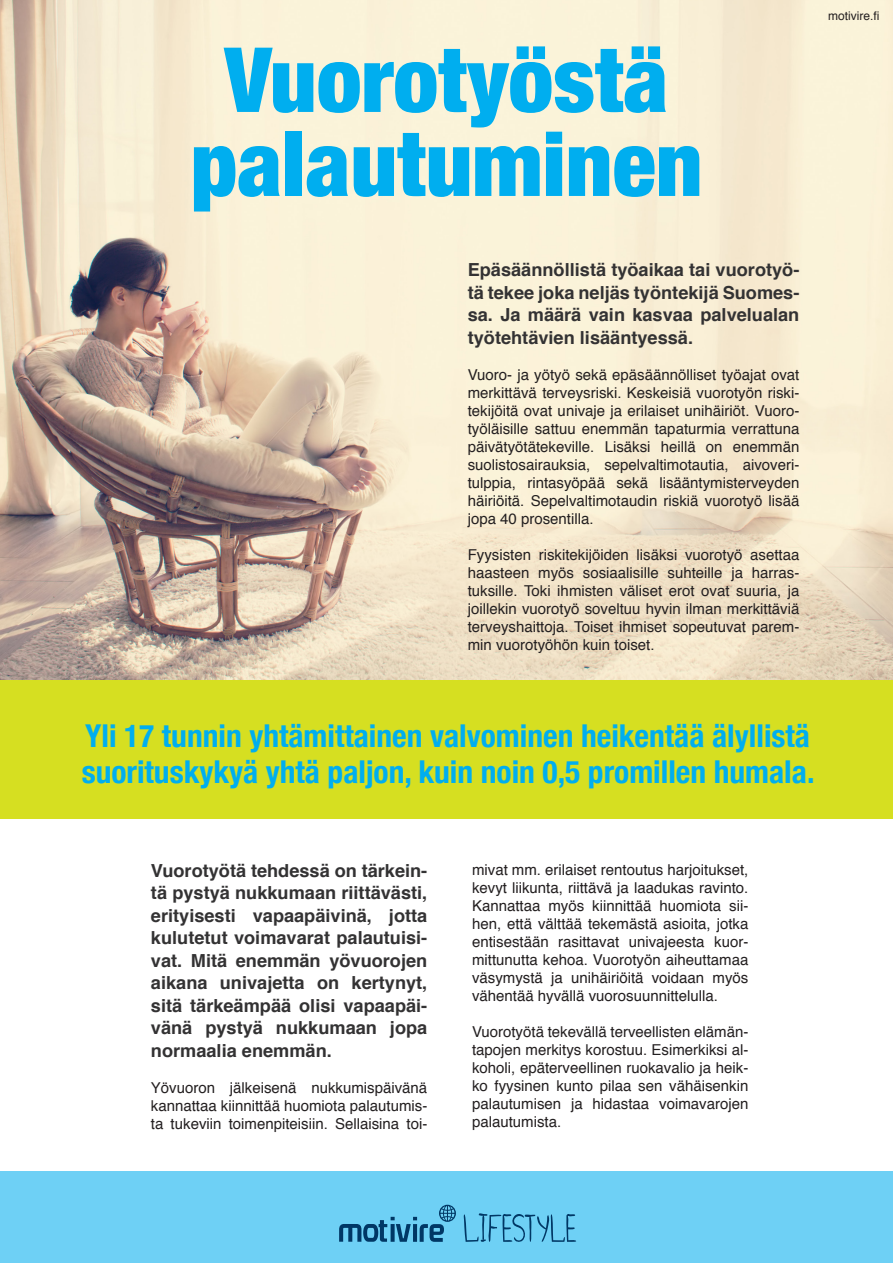
<style>
.page{position:relative;width:893px;height:1263px;background:#fff}
.page>*{position:absolute;margin:0;border:0;box-sizing:border-box;transform-origin:0 0}
.Leipis_otsikko{font:900 condensed 90px "Helvetica Neue";color:#00aeef}
.Leipis_otsikko-2{font:700 condensed 31.5px/36px "Helvetica Neue";color:#00aeef}
.Leipis{font:700 18px/22.5px "Helvetica";color:#333233;text-align:justify}
.Leipis-2{font:15px/18px "Helvetica";color:#231f20;text-align:justify}
.Leipis-3{font:12px "Helvetica";color:#231f20}
</style>
<div class="page">
<div style="left:0;top:1171px;width:893px;height:92px;background:#6ed0f5"></div>
<div style="left:0;top:675px;width:893px;height:144px;background:#d6df21"></div>
<img style="left:0;top:0;width:893px;height:680px">
<svg style="left:339px;top:1205px;width:117px;height:37px"></svg>
<svg style="left:463px;top:1213px;width:113px;height:29px"></svg>
<p class="Leipis_otsikko" style="left:225px;top:6px;width:445px">Vuorotyöstä</p>
<p class="Leipis_otsikko" style="left:190px;top:90px;width:514px">palautuminen</p>
<p class="Leipis" style="left:468px;top:259px;width:333px">Epäsäännöllistä työaikaa tai vuorotyö&shy;tä tekee joka neljäs työntekijä Suomes&shy;sa. Ja määrä vain kasvaa palvelualan työtehtävien lisääntyessä.</p>
<p class="Leipis-2" style="left:468px;top:366px;width:333px">Vuoro- ja yötyö sekä epäsäännölliset työajat ovat merkittävä terveysriski. Keskeisiä vuorotyön riski&shy;tekijöitä ovat univaje ja erilaiset unihäiriöt. Vuoro&shy;työläisille sattuu enemmän tapaturmia verrattuna päivätyötätekeville. Lisäksi heillä on enemmän suolistosairauksia, sepelvaltimotautia, aivoveri&shy;tulppia, rintasyöpää sekä lisääntymisterveyden häiriöitä. Sepelvaltimotaudin riskiä vuorotyö lisää jopa 40 prosentilla.</p>
<p class="Leipis-2" style="left:468px;top:546px;width:333px">Fyysisten riskitekijöiden lisäksi vuorotyö asettaa haasteen myös sosiaalisille suhteille ja harras&shy;tuksille. Toki ihmisten väliset erot ovat suuria, ja joillekin vuorotyö soveltuu hyvin ilman merkittäviä terveyshaittoja. Toiset ihmiset sopeutuvat parem&shy;min vuorotyöhön kuin toiset.</p>
<p class="Leipis-3" style="left:828px;top:6px;width:53px">motivire.fi</p>
<p class="Leipis_otsikko-2" style="left:82px;top:715px;width:734px">Yli 17 tunnin yhtämittainen valvominen heikentää älyllistä suorituskykyä yhtä paljon, kuin noin 0,5 promillen humala.</p>
<p class="Leipis" style="left:151px;top:859px;width:278px">Vuorotyötä tehdessä on tärkein&shy;tä pystyä nukkumaan riittävästi, erityisesti vapaapäivinä, jotta kulutetut voimavarat palautuisi&shy;vat. Mitä enemmän yövuorojen aikana univajetta on kertynyt, sitä tärkeämpää olisi vapaapäi&shy;vänä pystyä nukkumaan jopa normaalia enemmän.</p>
<p class="Leipis-2" style="left:151px;top:1079px;width:278px">Yövuoron jälkeisenä nukkumispäivänä kannattaa kiinnittää huomiota palautumis&shy;ta tukeviin toimenpiteisiin. Sellaisina toi-</p>
<p class="Leipis-2" style="left:472px;top:861px;width:278px">mivat mm. erilaiset rentoutus harjoitukset, kevyt liikunta, riittävä ja laadukas ravinto.<br>Kannattaa myös kiinnittää huomiota sii&shy;hen, että välttää tekemästä asioita, jotka entisestään rasittavat univajeesta kuor&shy;mittunutta kehoa. Vuorotyön aiheuttamaa väsymystä ja unihäiriöitä voidaan myös vähentää hyvällä vuorosuunnittelulla.</p>
<p class="Leipis-2" style="left:472px;top:1023px;width:278px">Vuorotyötä tekevällä terveellisten elämän&shy;tapojen merkitys korostuu. Esimerkiksi al&shy;koholi, epäterveellinen ruokavalio ja heik&shy;ko fyysinen kunto pilaa sen vähäisenkin palautumisen ja hidastaa voimavarojen palautumista.</p>
</div>
